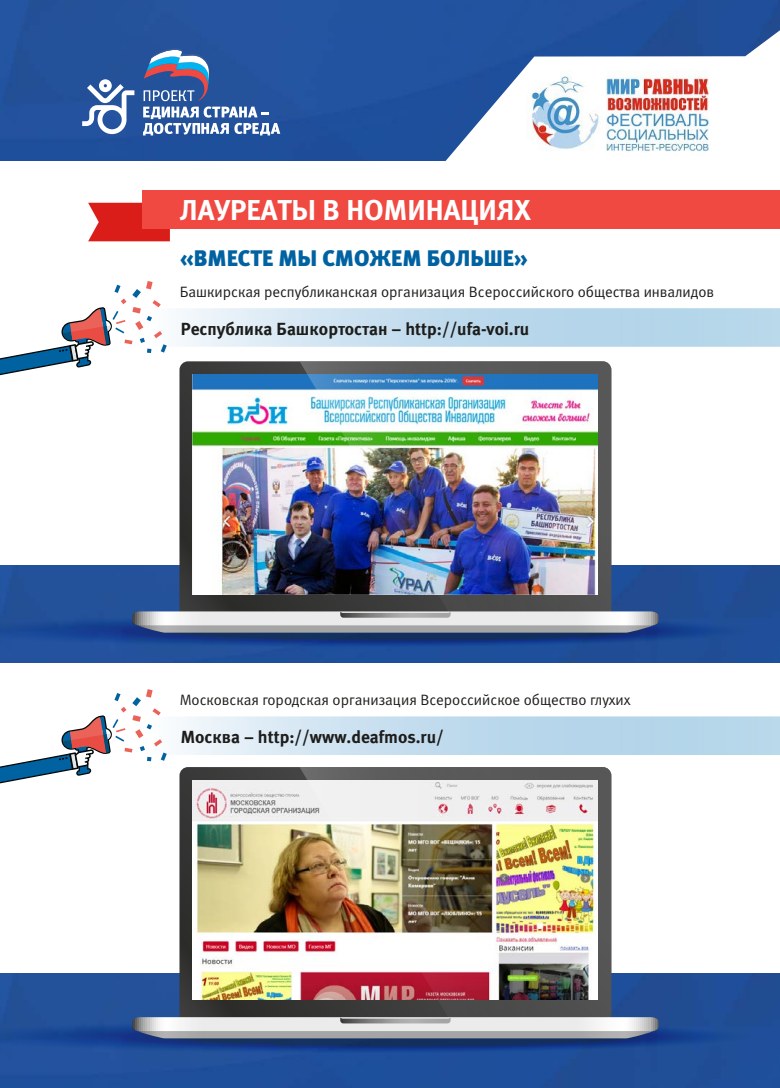
<style>
.page{position:relative;width:780px;height:1088px;background:#fff}
.page>*{position:absolute;margin:0;border:0;box-sizing:border-box;transform-origin:0 0}
.t1{font:28.75px "Meta Bold C";color:#fff}
.t2{font:22.5px "Meta Black Caps LFC";color:#0062a1}
.t3{font:17.5px "Meta Bold C";color:#1d1d1b}
.t4{font:15px "Meta Normal C";color:#1d1d1b}
</style>
<div class="page">
<div style="left:0;top:0;width:780px;height:160px;background:#22529c"></div>
<svg style="left:143px;top:48px;width:137px;height:87px;background:#5274ad"></svg>
<svg style="left:82px;top:79px;width:52px;height:55px"></svg>
<img style="left:0;top:565px;width:780px;height:28px">
<svg style="left:179px;top:382px;width:14px;height:211px;background:#444544"></svg>
<img style="left:193px;top:382px;width:106px;height:211px">
<img style="left:299px;top:382px;width:312px;height:211px">
<img style="left:0;top:973px;width:780px;height:115px">
<svg style="left:0;top:593px;width:780px;height:197px"></svg>
<svg style="left:179px;top:767px;width:120px;height:250px;background:#3e3e3e"></svg>
<img style="left:193px;top:780px;width:106px;height:220px">
<img style="left:299px;top:767px;width:312px;height:250px">
<svg style="left:0;top:1017px;width:753px;height:36px;background:#627aa5"></svg>
<svg style="left:440px;top:23px;width:340px;height:138px"></svg>
<img style="left:526px;top:71px;width:192px;height:86px">
<svg style="left:0;top:202px;width:780px;height:180px"></svg>
<div style="left:142px;top:190px;width:638px;height:39px;background:#f04941"></div>
<h1 class="t1" style="left:180px;top:193px;width:352px">ЛАУРЕАТЫ В НОМИНАЦИЯХ</h1>
<h2 class="t2" style="left:180px;top:246px;width:349px">«ВМЕСТЕ МЫ СМОЖЕМ БОЛЬШЕ»</h2>
<p class="t4" style="left:180px;top:283px;width:536px">Башкирская республиканская организация Всероссийского общества инвалидов</p>
<p class="t3" style="left:181px;top:318px;width:350px">Республика Башкортостан – http://ufa-voi.ru</p>
<p class="t4" style="left:180px;top:692px;width:452px">Московская городская организация Всероссийское общество глухих</p>
<p class="t3" style="left:181px;top:727px;width:264px">Москва – http://www.deafmos.ru/</p>
</div>
